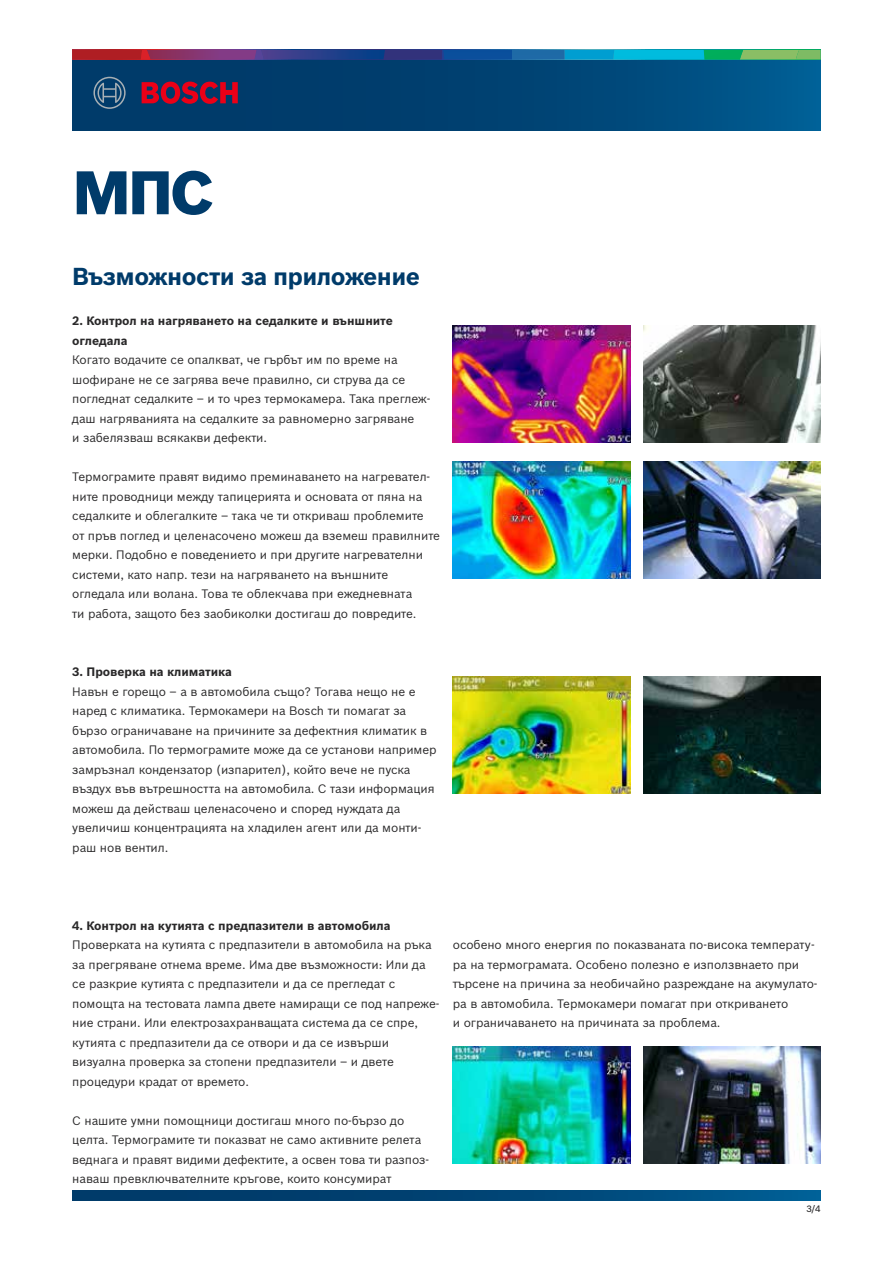
<style>
.page{position:relative;width:893px;height:1263px;background:#fff}
.page>*{position:absolute;margin:0;border:0;box-sizing:border-box;transform-origin:0 0}
.t1{font:900 60px "Bosch Sans";color:#003b6a}
.t2{font:700 24px "Bosch Sans";letter-spacing:-.025em;color:#003b6a}
.t3{font:12px/19.5px "Bosch Sans";letter-spacing:-.005em;color:#292829}
.t4{font:700 12px/19.5px "Bosch Sans";letter-spacing:-.005em;color:#292829}
.t5{font:500 9px "Bosch Sans";color:#292829}
</style>
<div class="page">
<img style="left:453px;top:462px;width:177px;height:117px">
<img style="left:643px;top:462px;width:178px;height:117px">
<img style="left:453px;top:325px;width:177px;height:117px">
<img style="left:643px;top:325px;width:178px;height:117px">
<img style="left:453px;top:676px;width:177px;height:117px">
<img style="left:643px;top:676px;width:178px;height:117px">
<img style="left:453px;top:1047px;width:177px;height:117px">
<img style="left:643px;top:1047px;width:178px;height:117px">
<svg style="left:72px;top:59px;width:749px;height:71px;background:#014576"></svg>
<svg style="left:72px;top:50px;width:749px;height:9px;background:#416687"></svg>
<svg style="left:142px;top:82px;width:96px;height:22px;background:#891839"></svg>
<svg style="left:93px;top:77px;width:33px;height:32px"></svg>
<svg style="left:72px;top:1191px;width:749px;height:9px;background:#004677"></svg>
<h1 class="t1" style="left:72px;top:147px;width:143px">МПС</h1>
<h2 class="t2" style="left:72px;top:258px;width:349px">Възможности за приложение</h2>
<p class="t4" style="left:72px;top:310px;width:322px">2. Контрол на нагряването на седалките и външните огледала</p>
<p class="t3" style="left:72px;top:349px;width:360px">Когато водачите се опалкват, че гърбът им по време на шофиране не се загрява вече правилно, си струва да се погледнат седалките – и то чрез термокамера. Така преглеж&shy;даш нагряванията на седалките за равномерно загряване<br>и забелязваш всякакви дефекти.</p>
<p class="t3" style="left:72px;top:466px;width:369px">Термограмите правят видимо преминаването на нагревател&shy;ните проводници между тапицерията и основата от пяна на седалките и облегалките – така че ти откриваш проблемите<br>от пръв поглед и целенасочено можеш да вземеш правилните мерки. Подобно е поведението и при другите нагревателни системи, като напр. тези на нагряването на външните огледала или волана. Това те облекчава при ежедневната<br>ти работа, защото без заобиколки достигаш до повредите.</p>
<p class="t4" style="left:72px;top:661px;width:161px">3. Проверка на климатика</p>
<p class="t3" style="left:72px;top:681px;width:366px">Навън е горещо – а в автомобила също? Тогава нещо не е наред с климатика. Термокамери на Bosch ти помагат за бързо ограничаване на причините за дефектния климатик в автомобила. По термограмите може да се установи например замръзнал кондензатор (изпарител), който вече не пуска въздух във вътрешността на автомобила. С тази информация можеш да действаш целенасочено и според нуждата да увеличиш концентрацията на хладилен агент или да монти&shy;раш нов вентил.</p>
<p class="t4" style="left:72px;top:915px;width:320px">4. Контрол на кутията с предпазители в автомобила</p>
<p class="t3" style="left:72px;top:934px;width:369px">Проверката на кутията с предпазители в автомобила на ръка за прегряване отнема време. Има две възможности: Или да се разкрие кутията с предпазители и да се прегледат с помощта на тестовата лампа двете намиращи се под напреже&shy;ние страни. Или електрозахранващата система да се спре, кутията с предпазители да се отвори и да се извърши визуална проверка за стопени предпазители – и двете процедури крадат от времето.</p>
<p class="t3" style="left:72px;top:1110px;width:358px">С нашите умни помощници достигаш много по-бързо до целта. Термограмите ти показват не само активните релета веднага и правят видими дефектите, а освен това ти разпоз&shy;наваш превключвателните кръгове, които консумират</p>
<p class="t3" style="left:453px;top:934px;width:366px">особено много енергия по показваната по-висока температу&shy;ра на термограмата. Особено полезно е използвнаето при търсене на причина за необичайно разреждане на акумулато&shy;ра в автомобила. Термокамери помагат при откриването<br>и ограничаването на причината за проблема.</p>
<p class="t5" style="left:806px;top:1202px;width:16px">3/4</p>
</div>
